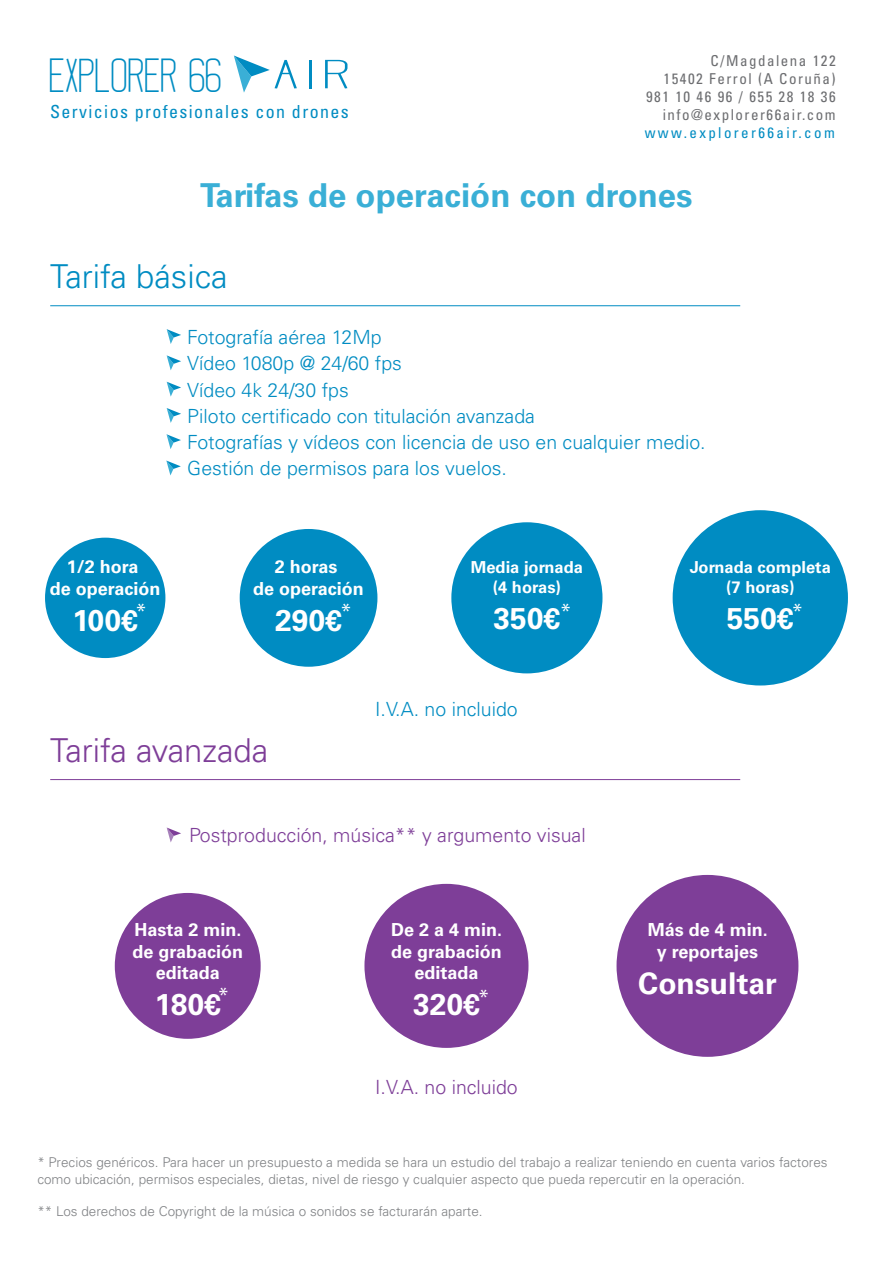
<style>
.page{position:relative;width:893px;height:1263px;background:#fff}
.page>*{position:absolute;margin:0;border:0;box-sizing:border-box;transform-origin:0 0}
.t1{font:700 48px "Mathematical";color:#008cc2}
.t2{font:700 33px "Univers";color:#3aafd6}
.t3{font:300 33px "Univers";color:#7e3e98}
.t4{font:300 33px "Univers";color:#008cc2}
.t5{font:700 30px "Univers";color:#fff}
.t6{font:22.5px "Myriad Pro";color:#fff}
.t7{font:300 19.5px/26.2px "Univers";color:#008cc2}
.t8{font:300 19.5px "Univers";color:#7e3e98}
.t9{font:700 18px/21.6px "Univers";color:#fff;text-align:center}
.t10{font:condensed 18px "Univers";letter-spacing:.075em;color:#008cc2}
.t11{font:700 16.5px/19.8px "Univers";color:#fff;text-align:center}
.t12{font:condensed 15px/18px "Univers";letter-spacing:.1em;color:#6c6d70;text-align:right}
.t13{font:condensed 15px "Univers";letter-spacing:.16em;color:#008cc2}
.t14{font:300 13.5px/16.2px "Univers";color:#808285}
.s1{font-size:41.1px}
</style>
<div class="page">
<div style="left:115px;top:893px;width:146px;height:146px;background:#7e3e98;border-radius:50%"></div>
<div style="left:364px;top:884px;width:164px;height:164px;background:#7e3e98;border-radius:50%"></div>
<div style="left:616px;top:875px;width:182px;height:182px;background:#7e3e98;border-radius:50%"></div>
<hr style="left:50px;top:305px;width:690px;height:1px;background:#008cc2">
<hr style="left:50px;top:779px;width:690px;height:1px;background:#7e3e98">
<svg style="left:167px;top:329px;width:14px;height:15px"></svg>
<svg style="left:167px;top:355px;width:14px;height:15px"></svg>
<svg style="left:167px;top:382px;width:14px;height:15px"></svg>
<svg style="left:167px;top:408px;width:14px;height:15px"></svg>
<svg style="left:166px;top:434px;width:15px;height:15px"></svg>
<svg style="left:166px;top:460px;width:15px;height:15px"></svg>
<svg style="left:167px;top:827px;width:14px;height:15px"></svg>
<div style="left:45px;top:538px;width:120px;height:120px;background:#008cc2;border-radius:50%"></div>
<div style="left:240px;top:529px;width:137px;height:138px;background:#008cc2;border-radius:50%"></div>
<div style="left:451px;top:522px;width:151px;height:151px;background:#008cc2;border-radius:50%"></div>
<div style="left:673px;top:510px;width:175px;height:175px;background:#008cc2;border-radius:50%"></div>
<svg style="left:234px;top:56px;width:36px;height:37px"></svg>
<h1 class="t1" style="left:50px;top:54px;width:302px">EXPLORER 66 <span class="s1">AIR</span></h1>
<h3 class="t10" style="left:50px;top:100px;width:300px">Servicios profesionales con drones</h3>
<p class="t12" style="left:646px;top:51px;width:191px">C/Magdalena 122<br>15402 Ferrol (A Coruña)<br>981 10 46 96 / 655 28 18 36 info@explorer66air.com</p>
<p class="t13" style="left:645px;top:123px;width:192px">www.explorer66air.com</p>
<h2 class="t2" style="left:200px;top:176px;width:494px">Tarifas de operación con drones</h2>
<h2 class="t4" style="left:50px;top:257px;width:179px">Tarifa básica</h2>
<h3 class="t7" style="left:187px;top:324px;width:196px">Fotografía aérea 12Mp</h3>
<h3 class="t7" style="left:187px;top:350px;width:216px">Vídeo 1080p @ 24/60 fps</h3>
<h3 class="t7" style="left:187px;top:377px;width:163px">Vídeo 4k 24/30 fps</h3>
<h3 class="t7" style="left:187px;top:403px;width:520px">Piloto certificado con titulación avanzada<br>Fotografías y vídeos con licencia de uso en cualquier medio.<br>Gestión de permisos para los vuelos.</h3>
<h3 class="t9" style="left:50px;top:556px;width:112px">1/2 hora<br>de operación</h3>
<h3 class="t5" style="left:72px;top:602px;width:75px">100€<sup>*</sup></h3>
<h3 class="t9" style="left:253px;top:556px;width:112px">2 horas<br>de operación</h3>
<h3 class="t5" style="left:275px;top:602px;width:77px">290€<sup>*</sup></h3>
<p class="t11" style="left:471px;top:558px;width:114px">Media jornada (4 horas)</p>
<h3 class="t5" style="left:494px;top:601px;width:78px">350€<sup>*</sup></h3>
<h3 class="t7" style="left:375px;top:696px;width:144px">I.V.A. no incluido</h3>
<p class="t11" style="left:690px;top:558px;width:143px">Jornada completa (7 horas)</p>
<h3 class="t5" style="left:727px;top:601px;width:77px">550€<sup>*</sup></h3>
<h2 class="t3" style="left:50px;top:731px;width:220px">Tarifa avanzada</h2>
<h3 class="t8" style="left:189px;top:824px;width:398px">Postproducción, música** y argumento visual</h3>
<h3 class="t9" style="left:132px;top:919px;width:112px">Hasta 2 min. de grabación editada</h3>
<h3 class="t5" style="left:155px;top:987px;width:68px">180€</h3>
<h3 class="t9" style="left:391px;top:919px;width:113px">De 2 a 4 min. de grabación editada</h3>
<h3 class="t5" style="left:413px;top:987px;width:68px">320€</h3>
<h3 class="t6" style="left:219px;top:981px;width:11px">*</h3>
<h3 class="t6" style="left:479px;top:984px;width:11px">*</h3>
<h3 class="t8" style="left:375px;top:1076px;width:144px">I.V.A. no incluido</h3>
<h3 class="t9" style="left:648px;top:919px;width:122px">Más de 4 min. y reportajes</h3>
<h3 class="t5" style="left:638px;top:966px;width:140px">Consultar</h3>
<p class="t14" style="left:37px;top:1154px;width:792px">* Precios genéricos. Para hacer un presupuesto a medida se hara un estudio del trabajo a realizar teniendo en cuenta varios factores como ubicación, permisos especiales, dietas, nivel de riesgo y cualquier aspecto que pueda repercutir en la operación.</p>
<p class="t14" style="left:37px;top:1203px;width:447px">** Los derechos de Copyright de la música o sonidos se facturarán aparte.</p>
</div>
